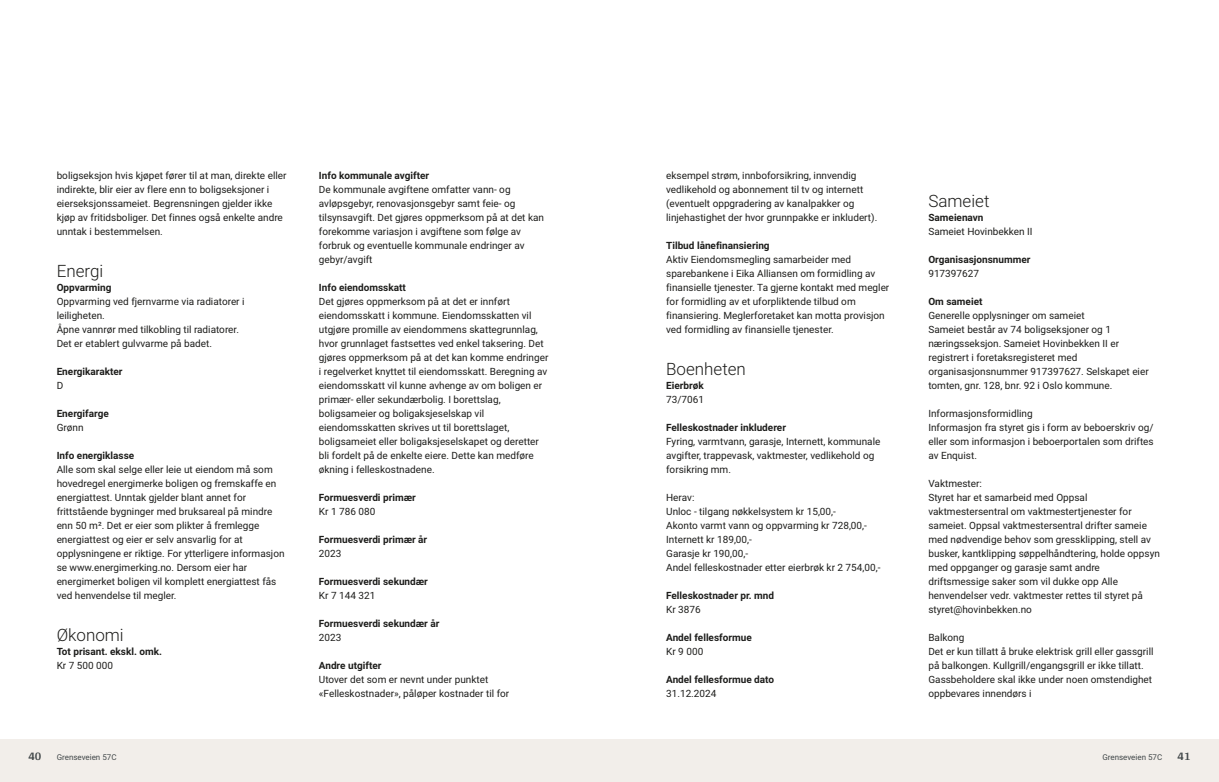
<style>
.page{position:relative;width:1219px;height:782px;background:#fff}
.page>*{position:absolute;margin:0;border:0;box-sizing:border-box;transform-origin:0 0}
.t1{font:300 17px "Roboto Vitec";color:#1d1d1b}
.t2{font:700 12px "Arya";color:#414749}
.t3{font:10px/14px "Roboto Vitec";color:#1d1d1b}
.t4{font:700 10px "Roboto Vitec";color:#1d1d1b}
.t5{font:8px "Roboto Vitec";color:#414749}
</style>
<div class="page">
<div style="left:0;top:739px;width:612px;height:42px;background:#f2eeea"></div>
<div style="left:607px;top:739px;width:612px;height:42px;background:#f2eeea"></div>
<p class="t3" style="left:57px;top:167px;width:231px">boligseksjon hvis kjøpet fører til at man, direkte eller indirekte, blir eier av flere enn to boligseksjoner i eierseksjonssameiet. Begrensningen gjelder ikke kjøp av fritidsboliger. Det finnes også enkelte andre unntak i bestemmelsen.</p>
<h1 class="t1" style="left:57px;top:258px;width:48px">Energi</h1>
<p class="t4" style="left:57px;top:280px;width:56px">Oppvarming</p>
<p class="t3" style="left:57px;top:293px;width:189px">Oppvarming ved fjernvarme via radiatorer i leiligheten.<br>Åpne vannrør med tilkobling til radiatorer.<br>Det er etablert gulvvarme på badet.</p>
<p class="t4" style="left:57px;top:364px;width:67px">Energikarakter</p>
<p class="t3" style="left:57px;top:377px;width:8px">D</p>
<p class="t4" style="left:57px;top:406px;width:54px">Energifarge</p>
<p class="t3" style="left:57px;top:419px;width:28px">Grønn</p>
<p class="t4" style="left:57px;top:448px;width:79px">Info energiklasse</p>
<p class="t3" style="left:57px;top:461px;width:229px">Alle som skal selge eller leie ut eiendom må som hovedregel energimerke boligen og fremskaffe en energiattest. Unntak gjelder blant annet for frittstående bygninger med bruksareal på mindre enn 50 m². Det er eier som plikter å fremlegge energiattest og eier er selv ansvarlig for at opplysningene er riktige. For ytterligere informasjon se www.energimerking.no. Dersom eier har energimerket boligen vil komplett energiattest fås ved henvendelse til megler.</p>
<h1 class="t1" style="left:57px;top:622px;width:69px">Økonomi</h1>
<p class="t4" style="left:57px;top:644px;width:107px">Tot prisant. ekskl. omk.</p>
<p class="t3" style="left:57px;top:657px;width:58px">Kr 7 500 000</p>
<p class="t2" style="left:28px;top:749px;width:15px">40</p>
<p class="t5" style="left:57px;top:751px;width:61px">Grenseveien 57C</p>
<p class="t4" style="left:319px;top:168px;width:112px">Info kommunale avgifter</p>
<p class="t3" style="left:319px;top:181px;width:227px">De kommunale avgiftene omfatter vann‑ og avløpsgebyr, renovasjonsgebyr samt feie‑ og tilsynsavgift. Det gjøres oppmerksom på at det kan forekomme variasjon i avgiftene som følge av forbruk og eventuelle kommunale endringer av gebyr/ avgift</p>
<p class="t4" style="left:319px;top:280px;width:88px">Info eiendomsskatt</p>
<p class="t3" style="left:319px;top:293px;width:231px">Det gjøres oppmerksom på at det er innført eiendomsskatt i kommune. Eiendomsskatten vil utgjøre promille av eiendommens skattegrunnlag, hvor grunnlaget fastsettes ved enkel taksering. Det gjøres oppmerksom på at det kan komme endringer i regelverket knyttet til eiendomsskatt. Beregning av eiendomsskatt vil kunne avhenge av om boligen er primær‑ eller sekundærbolig. I borettslag, boligsameier og boligaksjeselskap vil eiendomsskatten skrives ut til borettslaget, boligsameiet eller boligaksjeselskapet og deretter bli fordelt på de enkelte eiere. Dette kan medføre økning i felleskostnadene.</p>
<p class="t4" style="left:319px;top:490px;width:98px">Formuesverdi primær</p>
<p class="t3" style="left:319px;top:503px;width:58px">Kr 1 786 080</p>
<p class="t4" style="left:319px;top:532px;width:110px">Formuesverdi primær år</p>
<p class="t3" style="left:319px;top:545px;width:24px">2023</p>
<p class="t4" style="left:319px;top:574px;width:111px">Formuesverdi sekundær</p>
<p class="t3" style="left:319px;top:587px;width:58px">Kr 7 144 321</p>
<p class="t4" style="left:319px;top:616px;width:122px">Formuesverdi sekundær år</p>
<p class="t3" style="left:319px;top:629px;width:24px">2023</p>
<p class="t4" style="left:319px;top:658px;width:64px">Andre utgifter</p>
<p class="t3" style="left:319px;top:671px;width:192px">Utover det som er nevnt under punktet «Felleskostnader», påløper kostnader til for</p>
<p class="t3" style="left:666px;top:167px;width:213px">eksempel strøm, innboforsikring, innvendig vedlikehold og abonnement til tv og internett (eventuelt oppgradering av kanalpakker og linjehastighet der hvor grunnpakke er inkludert).</p>
<p class="t4" style="left:666px;top:238px;width:105px">Tilbud lånefinansiering</p>
<p class="t3" style="left:666px;top:251px;width:225px">Aktiv Eiendomsmegling samarbeider med sparebankene i Eika Alliansen om formidling av finansielle tjenester. Ta gjerne kontakt med megler for formidling av et uforpliktende tilbud om finansiering. Meglerforetaket kan motta provisjon ved formidling av finansielle tjenester.</p>
<h1 class="t1" style="left:666px;top:356px;width:81px">Boenheten</h1>
<p class="t4" style="left:666px;top:378px;width:39px">Eierbrøk</p>
<p class="t3" style="left:666px;top:391px;width:39px">73/ 7061</p>
<p class="t4" style="left:666px;top:420px;width:121px">Felleskostnader inkluderer</p>
<p class="t3" style="left:666px;top:433px;width:216px">Fyring, varmtvann, garasje, Internett, kommunale avgifter, trappevask, vaktmester, vedlikehold og forsikring mm.</p>
<p class="t3" style="left:666px;top:489px;width:216px">Herav:<br>Unloc ‑ tilgang nøkkelsystem kr 15,00,‑<br>Akonto varmt vann og oppvarming kr 728,00,‑<br>Internett kr 189,00,‑<br>Garasje kr 190,00,‑<br>Andel felleskostnader etter eierbrøk kr 2 754,00,‑</p>
<p class="t4" style="left:666px;top:588px;width:110px">Felleskostnader pr. mnd</p>
<p class="t3" style="left:666px;top:601px;width:36px">Kr 3876</p>
<p class="t4" style="left:666px;top:630px;width:87px">Andel fellesformue</p>
<p class="t3" style="left:666px;top:643px;width:39px">Kr 9 000</p>
<p class="t4" style="left:666px;top:672px;width:109px">Andel fellesformue dato</p>
<p class="t3" style="left:666px;top:685px;width:52px">31.12.2024</p>
<h1 class="t1" style="left:928px;top:188px;width:63px">Sameiet</h1>
<p class="t4" style="left:928px;top:210px;width:57px">Sameienavn</p>
<p class="t3" style="left:928px;top:223px;width:106px">Sameiet Hovinbekken II</p>
<p class="t4" style="left:928px;top:252px;width:103px">Organisasjonsnummer</p>
<p class="t3" style="left:928px;top:265px;width:52px">917397627</p>
<p class="t4" style="left:928px;top:294px;width:56px">Om sameiet</p>
<p class="t3" style="left:928px;top:307px;width:222px">Generelle opplysninger om sameiet<br>Sameiet består av 74 boligseksjoner og 1 næringsseksjon. Sameiet Hovinbekken II er registrert i foretaksregisteret med organisasjonsnummer 917397627. Selskapet eier tomten, gnr. 128, bnr. 92 i Oslo kommune.</p>
<p class="t3" style="left:928px;top:405px;width:227px">Informasjonsformidling<br>Informasjon fra styret gis i form av beboerskriv og/ eller som informasjon i beboerportalen som driftes av Enquist.</p>
<p class="t3" style="left:928px;top:475px;width:233px">Vaktmester:<br>Styret har et samarbeid med Oppsal vaktmestersentral om vaktmestertjenester for sameiet. Oppsal vaktmestersentral drifter sameie med nødvendige behov som gressklipping, stell av busker, kantklipping søppelhåndtering, holde oppsyn med oppganger og garasje samt andre driftsmessige saker som vil dukke opp Alle henvendelser vedr. vaktmester rettes til styret på styret@hovinbekken.no</p>
<p class="t3" style="left:928px;top:629px;width:227px">Balkong<br>Det er kun tillatt å bruke elektrisk grill eller gassgrill på balkongen. Kullgrill/ engangsgrill er ikke tillatt.<br>Gassbeholdere skal ikke under noen omstendighet oppbevares innendørs i</p>
<p class="t5" style="left:1102px;top:751px;width:61px">Grenseveien 57C</p>
<p class="t2" style="left:1177px;top:749px;width:15px">41</p>
</div>
